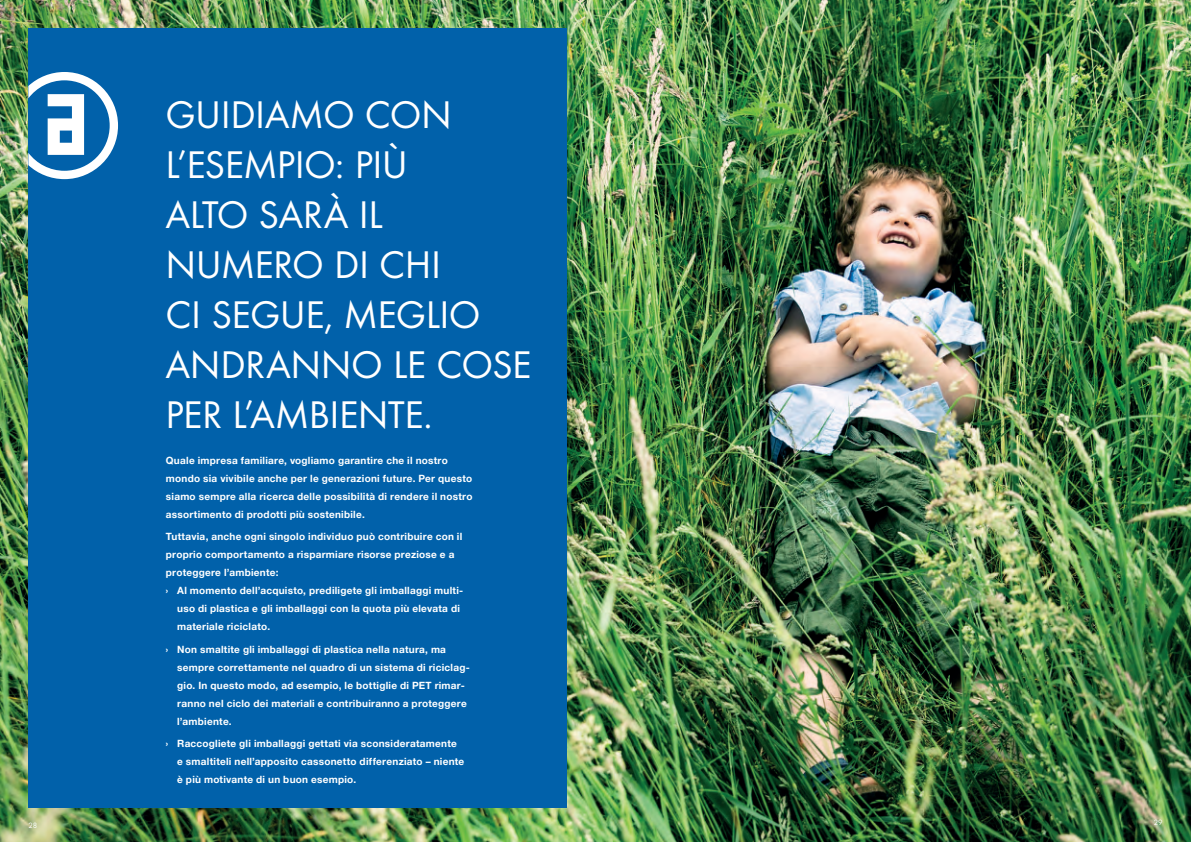
<style>
.page{position:relative;width:1191px;height:842px;background:#fff}
.page>*{position:absolute;margin:0;border:0;box-sizing:border-box;transform-origin:0 0}
.t1{font:40px/50px "Futura Boo";color:#fff}
.t2{font:700 10px/18px "Helvetica Neue World 75";letter-spacing:.025em;color:#fff}
.t3{font:8px "Futura Boo";color:#fff}
</style>
<div class="page">
<img style="left:0;top:0;width:1191px;height:842px">
<div style="left:28px;top:28px;width:539px;height:780px;background:#0161aa"></div>
<svg style="left:28px;top:72px;width:90px;height:107px"></svg>
<p class="t3" style="left:28px;top:820px;width:10px">28</p>
<h1 class="t1" style="left:166px;top:88px;width:367px">GUIDIAMO CON<br>L’ESEMPIO: PIÙ<br>ALTO SARÀ IL<br>NUMERO DI CHI<br>CI SEGUE, MEGLIO<br>ANDRANNO LE COSE<br>PER L’AMBIENTE.</h1>
<p class="t2" style="left:166px;top:452px;width:308px">Quale impresa familiare, vogliamo garantire che il nostro mondo sia vivibile anche per le generazioni future. Per questo siamo sempre alla ricerca delle possibilità di rendere il nostro assortimento di prodotti più sostenibile.</p>
<p class="t2" style="left:166px;top:528px;width:298px">Tuttavia, anche ogni singolo individuo può contribuire con il</p>
<p class="t2" style="left:166px;top:546px;width:290px">proprio comportamento a risparmiare risorse preziose e a</p>
<p class="t2" style="left:166px;top:564px;width:114px">proteggere l’ambiente:</p>
<p class="t2" style="left:166px;top:582px;width:299px">› Al momento dell’acquisto, prediligete gli imballaggi multi-</p>
<p class="t2" style="left:177px;top:600px;width:284px">uso di plastica e gli imballaggi con la quota più elevata di</p>
<p class="t2" style="left:177px;top:618px;width:94px">materiale riciclato.</p>
<p class="t2" style="left:177px;top:640px;width:294px;text-indent:-11px">› Non smaltite gli imballaggi di plastica nella natura, ma sempre correttamente nel quadro di un sistema di riciclag&shy;gio. In questo modo, ad esempio, le bottiglie di PET rimar&shy;ranno nel ciclo dei materiali e contribuiranno a proteggere l’ambiente.</p>
<p class="t2" style="left:177px;top:734px;width:289px;text-indent:-11px">› Raccogliete gli imballaggi gettati via sconsideratamente e smaltiteli nell’apposito cassonetto differenziato – niente è più motivante di un buon esempio.</p>
<p class="t3" style="left:1153px;top:817px;width:10px">29</p>
</div>
